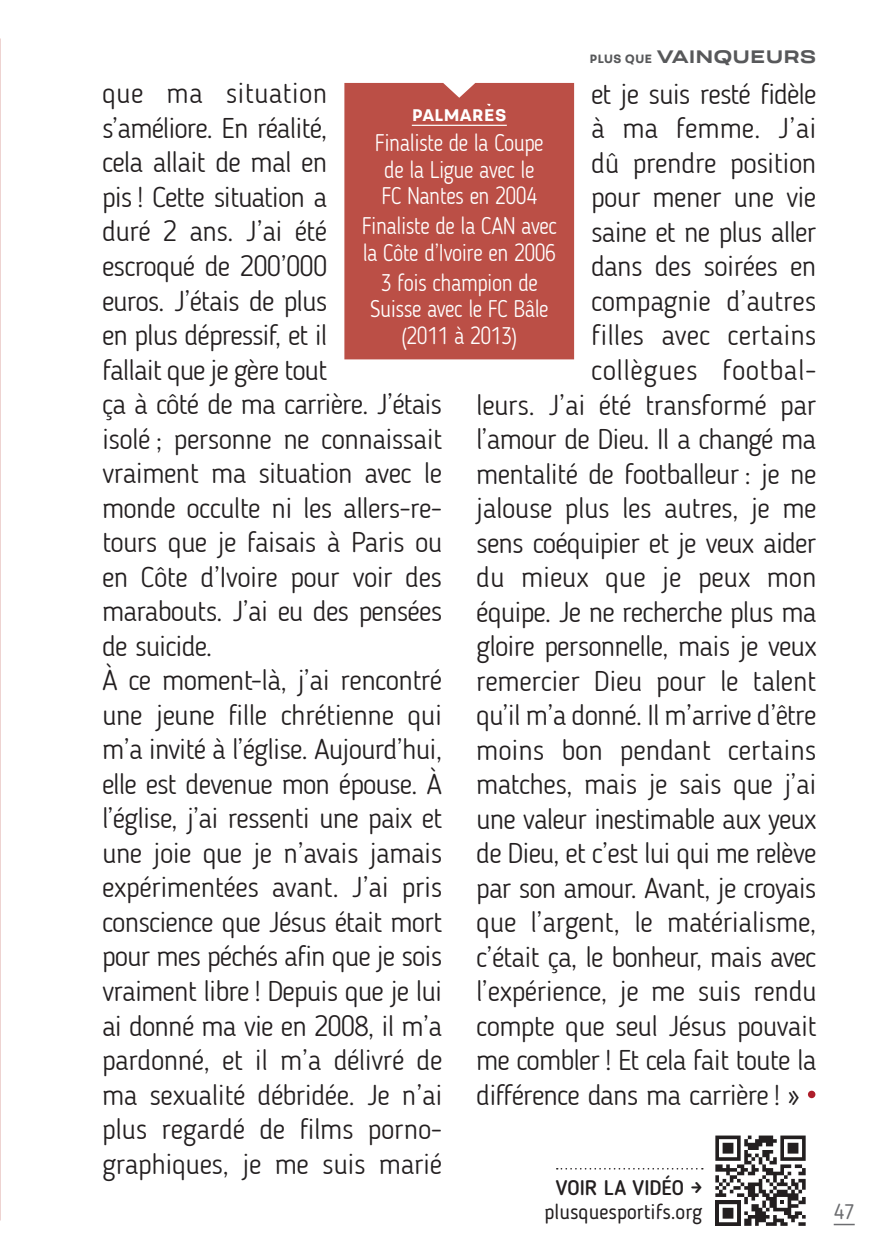
<style>
.page{position:relative;width:893px;height:1259px;background:#fff}
.page>*{position:absolute;margin:0;border:0;box-sizing:border-box;transform-origin:0 0}
.t1{font:300 28.5px/34.5px "Blogger Sans";letter-spacing:-.025em;color:#231f20}
.t2{font:300 28.5px "Blogger Sans";color:#231f20}
.t3{font:300 28.5px "Blogger Sans";letter-spacing:-.005em;color:#231f20}
.t4{font:300 28.5px "Blogger Sans";letter-spacing:.02em;color:#231f20}
.t5{font:300 24px/26.4px "Blogger Sans";letter-spacing:-.02em;color:#fff;scale:.9 1}
.t6{font:21px "Blogger Sans";color:#231f20}
.t7{font:500 21px "Blogger Sans";color:#231f20}
.t8{font:21px "Blogger Sans";color:#6c6d70}
.t9{font:expanded 18px "Velodroma Basic";color:#57585a}
.t10{font:16.8px "Velodroma Basic";color:#fff}
.s1{font-stretch:normal;font-size:12px}
</style>
<div class="page">
<div style="left:808px;top:1090px;width:7px;height:8px;background:#ae1e2b;border-radius:50%"></div>
<svg style="left:557px;top:1168px;width:146px;height:1px"></svg>
<div style="left:344px;top:83px;width:230px;height:276px;background:#bb4f46"></div>
<hr style="left:412px;top:125px;width:95px;height:1px;background:#fff">
<svg style="left:715px;top:1135px;width:140px;height:91px"></svg>
<hr style="left:834px;top:1223px;width:21px;height:2px;background:#6c6d70">
<p class="t9" style="left:589px;top:48px;width:228px"><span class="s1">PLUS QUE</span> VAINQUEURS</p>
<p class="t1" style="left:102px;top:76px;width:342px">que ma situation s’améliore. En réalité,<br>cela allait de mal en<br>pis ! Cette situation a<br>duré 2 ans. J’ai été<br>escroqué de 200’000<br>euros. J’étais de plus<br>en plus dépressif, et il<br>fallait que je gère tout<br>ça à côté de ma carrière. J’étais isolé ; personne ne connaissait vraiment ma situation avec le monde occulte ni les allers-re&shy;tours que je faisais à Paris ou en Côte d’Ivoire pour voir des marabouts. J’ai eu des pensées de suicide.<br>À ce moment-là, j’ai rencontré une jeune fille chrétienne qui m’a invité à l’église. Aujourd’hui, elle est devenue mon épouse. À l’église, j’ai ressenti une paix et une joie que je n’avais jamais expérimentées avant. J’ai pris conscience que Jésus était mort pour mes péchés afin que je sois vraiment libre ! Depuis que je lui ai donné ma vie en 2008, il m’a pardonné, et il m’a délivré de ma sexualité débridée. Je n’ai plus regardé de films porno&shy;graphiques, je me suis marié</p>
<p class="t1" style="left:591px;top:77px;width:227px">et je suis resté fidèle</p>
<p class="t10" style="left:412px;top:106px;width:97px">PALMARES</p>
<p class="t5" style="left:375px;top:130px;width:189px">Finaliste de la Coupe de la Ligue avec le<br>FC Nantes en 2004</p>
<p class="t5" style="left:362px;top:213px;width:218px">Finaliste de la CAN avec la Côte d’Ivoire en 2006</p>
<p class="t5" style="left:370px;top:270px;width:200px;text-align:center">3 fois champion de<br>Suisse avec le FC Bâle (2011 à 2013)</p>
<p class="t2" style="left:591px;top:111px;width:227px">à ma femme. J’ai</p>
<p class="t1" style="left:591px;top:146px;width:227px">dû prendre position</p>
<p class="t1" style="left:591px;top:180px;width:227px">pour mener une vie</p>
<p class="t1" style="left:591px;top:215px;width:227px">saine et ne plus aller</p>
<p class="t1" style="left:591px;top:249px;width:227px">dans des soirées en</p>
<p class="t3" style="left:591px;top:284px;width:227px">compagnie d’autres</p>
<p class="t2" style="left:591px;top:318px;width:227px">filles avec certains</p>
<p class="t4" style="left:591px;top:353px;width:227px">collègues footbal-</p>
<p class="t1" style="left:476px;top:387px;width:342px">leurs. J’ai été transformé par</p>
<p class="t1" style="left:476px;top:422px;width:342px">l’amour de Dieu. Il a changé ma</p>
<p class="t1" style="left:476px;top:456px;width:342px">mentalité de footballeur : je ne</p>
<p class="t1" style="left:476px;top:491px;width:342px">jalouse plus les autres, je me</p>
<p class="t1" style="left:476px;top:525px;width:342px">sens coéquipier et je veux aider</p>
<p class="t3" style="left:476px;top:560px;width:342px">du mieux que je peux mon</p>
<p class="t1" style="left:476px;top:594px;width:342px">équipe. Je ne recherche plus ma</p>
<p class="t1" style="left:476px;top:629px;width:342px">gloire personnelle, mais je veux</p>
<p class="t1" style="left:476px;top:663px;width:342px">remercier Dieu pour le talent</p>
<p class="t1" style="left:476px;top:698px;width:342px">qu’il m’a donné. Il m’arrive d’être</p>
<p class="t2" style="left:476px;top:733px;width:342px">moins bon pendant certains</p>
<p class="t1" style="left:476px;top:767px;width:342px">matches, mais je sais que j’ai</p>
<p class="t1" style="left:476px;top:801px;width:342px">une valeur inestimable aux yeux</p>
<p class="t1" style="left:476px;top:836px;width:342px">de Dieu, et c’est lui qui me relève</p>
<p class="t1" style="left:476px;top:870px;width:342px">par son amour. Avant, je croyais</p>
<p class="t1" style="left:476px;top:905px;width:342px">que l’argent, le matérialisme,</p>
<p class="t1" style="left:476px;top:939px;width:342px">c’était ça, le bonheur, mais avec</p>
<p class="t1" style="left:476px;top:974px;width:342px">l’expérience, je me suis rendu</p>
<p class="t1" style="left:476px;top:1008px;width:342px">compte que seul Jésus pouvait</p>
<p class="t1" style="left:476px;top:1043px;width:342px">me combler ! Et cela fait toute la</p>
<p class="t1" style="left:476px;top:1077px;width:325px">différence dans ma carrière ! »</p>
<p class="t7" style="left:556px;top:1175px;width:148px">VOIR LA VIDÉO →</p>
<p class="t6" style="left:544px;top:1199px;width:160px">plusquesportifs.org</p>
<p class="t8" style="left:834px;top:1199px;width:22px">47</p>
</div>
